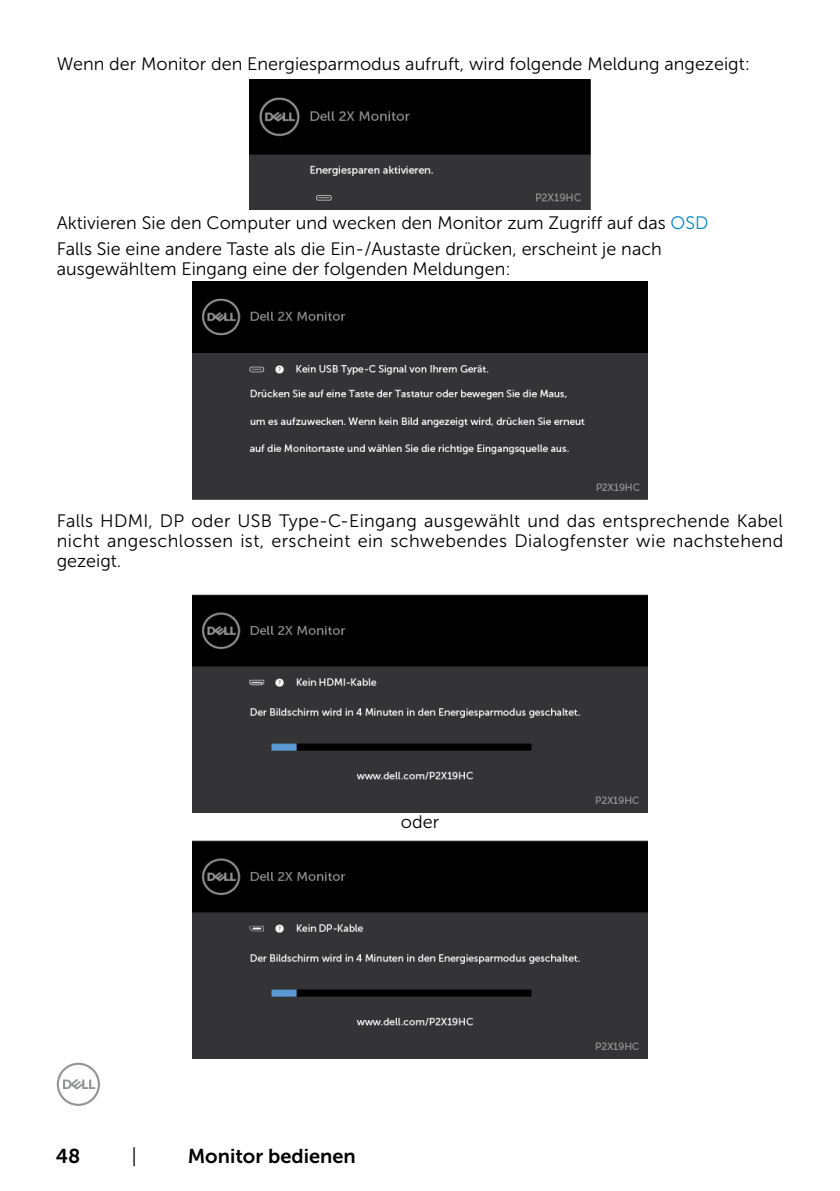
<style>
.page{position:relative;width:840px;height:1191px;background:#fff}
.page>*{position:absolute;margin:0;border:0;box-sizing:border-box;transform-origin:0 0}
.t1{font:20px "Museo Sans For Dell 700";color:#000}
.t2{font:20px "Museo Sans For Dell 300";color:#000}
.t3{font:18px/20px "Museo Sans For Dell 300";color:#000}
.s1{color:#0087cb}
</style>
<div class="page">
<svg style="left:57px;top:1062px;width:43px;height:44px"></svg>
<img style="left:249px;top:79px;width:341px;height:130px">
<img style="left:193px;top:282px;width:453px;height:218px">
<img style="left:193px;top:594px;width:453px;height:218px">
<img style="left:193px;top:840px;width:453px;height:218px">
<p class="t3" style="left:57px;top:54px;width:694px">Wenn der Monitor den Energiesparmodus aufruft, wird folgende Meldung angezeigt:</p>
<p class="t3" style="left:57px;top:210px;width:653px;line-height:25.6px">Aktivieren Sie den Computer und wecken den Monitor zum Zugriff auf das <span class="s1">OSD<br></span>Falls Sie eine andere Taste als die Ein-/Austaste drücken, erscheint je nach</p>
<p class="t3" style="left:57px;top:259px;width:455px">ausgewähltem Eingang eine der folgenden Meldungen:</p>
<p class="t3" style="left:57px;top:511px;width:727px;text-align:justify">Falls HDMI, DP oder USB Type-C-Eingang ausgewählt und das entsprechende Kabel nicht angeschlossen ist, erscheint ein schwebendes Dialogfenster wie nachstehend gezeigt.</p>
<p class="t3" style="left:400px;top:812px;width:40px">oder</p>
<p class="t1" style="left:56px;top:1144px;width:26px">48</p>
<p class="t2" style="left:131px;top:1145px;width:7px">|</p>
<p class="t1" style="left:187px;top:1144px;width:169px">Monitor bedienen</p>
</div>
